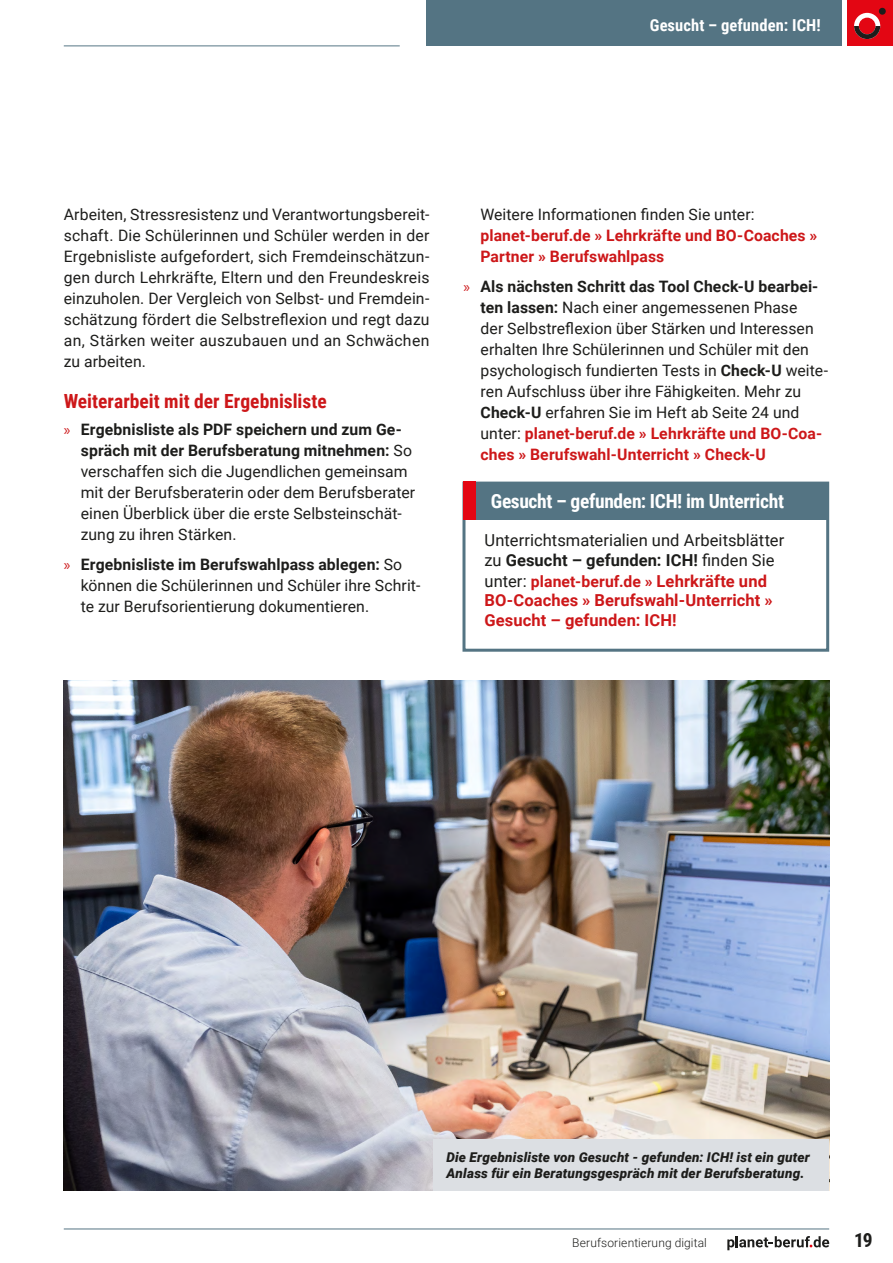
<style>
.page{position:relative;width:893px;height:1263px;background:#fff}
.page>*{position:absolute;margin:0;border:0;box-sizing:border-box;transform-origin:0 0}
.H2_Headline_Infokast{font:700 19.5px "Roboto Condensed";letter-spacing:-.02em;color:#fff}
.H2_Headline_im_Fließ{font:700 19.5px "Roboto Condensed";color:#cd1719}
.t1{font:700 19.5px "Roboto Condensed";color:#1d1d1b}
.p_Fliesstext_Infokas{font:16.5px/19.8px "Roboto";letter-spacing:.005em;color:#1d1d1b}
.p_Fliesstext_Infokas-2{font:700 16.5px/19.8px "Roboto";letter-spacing:.005em;color:#cd1719}
.t2{font:700 16.5px "Roboto Condensed";letter-spacing:.005em;color:#fff}
.p_Fliesstext{font:15.75px/21px "Roboto";letter-spacing:.005em;color:#1d1d1b}
.p_Fliesstext_Infokas-3{font:700 15.75px/21px "Roboto";letter-spacing:.005em;color:#cd1719}
.t3{font:15.75px "Myriad Pro";color:#cd1719}
.Bildunterschrift{font:italic 900 13.5px/16.2px "Roboto";letter-spacing:.015em;color:#1d1d1b}
.t4{font:300 12px "Roboto";letter-spacing:.01em;color:#1d1d1b}
.s1{font-weight:700}
.s2{font-weight:400;color:#1d1d1b}
.s3{font-weight:700;color:#cd1719}
.s4{font-weight:400;font-size:16.5px;color:#1d1d1b}
.s5{font-size:16.5px}
</style>
<div class="page">
<hr style="left:64px;top:46px;width:336px;height:1px;background:#547483">
<hr style="left:64px;top:1228px;width:765px;height:1px;background:#547483">
<div style="left:426px;top:0;width:416px;height:46px;background:#547483"></div>
<div style="left:847px;top:0;width:46px;height:46px;background:#e30613"></div>
<svg style="left:727px;top:1236px;width:102px;height:14px"></svg>
<svg style="left:854px;top:13px;width:26px;height:13px"></svg>
<svg style="left:854px;top:26px;width:26px;height:13px"></svg>
<div style="left:879px;top:8px;width:7px;height:7px;background:#1d1d1b;border-radius:50%"></div>
<div style="left:464px;top:483px;width:364px;height:37px;background:#547483"></div>
<div style="left:462px;top:482px;width:367px;height:170px;border:3px solid #547483"></div>
<div style="left:463px;top:482px;width:12px;height:38px;background:#e30613"></div>
<img style="left:64px;top:680px;width:765px;height:511px">
<div style="left:434px;top:1139px;width:395px;height:52px;background:#dcdfe3"></div>
<p class="t2" style="left:650px;top:14px;width:172px">Gesucht – gefunden: ICH!</p>
<p class="p_Fliesstext" style="left:64px;top:203px;width:367px;text-align:justify">Arbeiten, Stressresistenz und Verantwortungsbereit&shy;schaft. Die Schülerinnen und Schüler werden in der Ergebnisliste aufgefordert, sich Fremdeinschätzun&shy;gen durch Lehrkräfte, Eltern und den Freundeskreis einzuholen. Der Vergleich von Selbst- und Fremdein&shy;schätzung fördert die Selbstreflexion und regt dazu an, Stärken weiter auszubauen und an Schwächen zu arbeiten.</p>
<h2 class="H2_Headline_im_Fließ" style="left:64px;top:387px;width:264px">Weiterarbeit mit der Ergebnisliste</h2>
<p class="t3" style="left:64px;top:420px;width:8px">»</p>
<p class="p_Fliesstext" style="left:81px;top:418px;width:336px"><span class="s1">Ergebnisliste als PDF speichern und zum Ge&shy;spräch mit der Berufsberatung mitnehmen:</span> So verschaffen sich die Jugendlichen gemeinsam mit der Berufsberaterin oder dem Berufsberater einen Überblick über die erste Selbsteinschät&shy;zung zu ihren Stärken.</p>
<p class="t3" style="left:64px;top:554px;width:8px">»</p>
<p class="p_Fliesstext" style="left:81px;top:553px;width:341px"><span class="s1">Ergebnisliste im Berufswahlpass ablegen:</span> So können die Schülerinnen und Schüler ihre Schrit&shy;te zur Berufsorientierung dokumentieren.</p>
<p class="p_Fliesstext_Infokas-3" style="left:480px;top:203px;width:338px"><span class="s2">Weitere Informationen finden Sie unter: </span>planet-beruf.de » Lehrkräfte und BO-Coaches »<br>Partner » Berufswahlpass</p>
<p class="t3" style="left:463px;top:277px;width:8px">»</p>
<p class="p_Fliesstext" style="left:480px;top:275px;width:349px"><span class="s1">Als nächsten Schritt das Tool Check-U bearbei&shy;ten lassen:</span> Nach einer angemessenen Phase<br>der Selbstreflexion über Stärken und Interessen erhalten Ihre Schülerinnen und Schüler mit den psychologisch fundierten Tests in <span class="s1">Check-U</span> weite&shy;ren Aufschluss über ihre Fähigkeiten. Mehr zu <span class="s1">Check-U</span> erfahren Sie im Heft ab Seite 24 und unter: <span class="s3">planet-beruf.de » Lehrkräfte und BO-Coa&shy;ches » Berufswahl-Unterricht » Check-U</span></p>
<h2 class="H2_Headline_Infokast" style="left:491px;top:487px;width:295px">Gesucht – gefunden: ICH! im Unterricht</h2>
<p class="p_Fliesstext_Infokas" style="left:484px;top:529px;width:301px">Unterrichtsmaterialien und Arbeitsblätter zu <span class="s1">Gesucht – gefunden: ICH!</span> finden Sie</p>
<p class="p_Fliesstext_Infokas-3" style="left:484px;top:570px;width:284px"><span class="s4">unter:</span> planet-beruf.de » <span class="s5">Lehrkräfte und</span></p>
<p class="p_Fliesstext_Infokas-2" style="left:484px;top:590px;width:290px">BO-Coaches » Berufswahl-Unterricht »<br>Gesucht – gefunden: ICH!</p>
<p class="Bildunterschrift" style="left:446px;top:1148px;width:365px">Die Ergebnisliste von Gesucht - gefunden: ICH! ist ein guter<br>Anlass für ein Beratungsgespräch mit der Berufsberatung.</p>
<p class="t4" style="left:572px;top:1234px;width:136px">Berufsorientierung digital</p>
<p class="t1" style="left:854px;top:1226px;width:20px">19</p>
</div>
